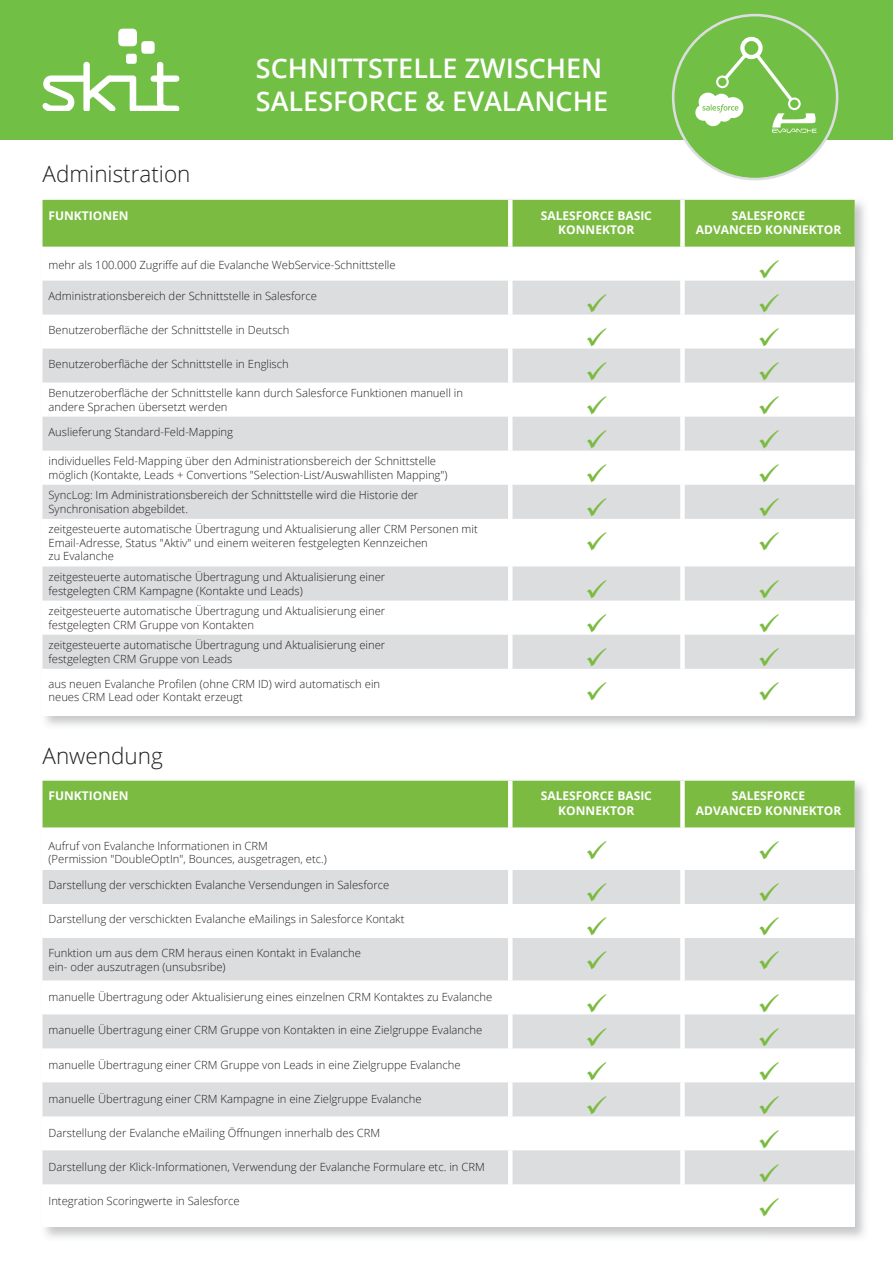
<style>
.page{position:relative;width:893px;height:1263px;background:#fff}
.page>*{position:absolute;margin:0;border:0;box-sizing:border-box;transform-origin:0 0}
.t1{font:600 27px/32.4px "Open Sans";color:#fff}
.t2{font:300 22.5px "Open Sans";color:#231f20}
.t3{font:700 12px/14.4px "Open Sans";color:#fff;text-align:center}
.t4{font:300 11.25px/13.5px "Open Sans";color:#231f20}
</style>
<div class="page">
<div style="left:0;top:0;width:893px;height:139px;background:#71bf44"></div>
<svg style="left:43px;top:29px;width:136px;height:82px"></svg>
<div style="left:673px;top:15px;width:164px;height:164px;background:#71bf44;border-radius:50%"></div>
<svg style="left:673px;top:15px;width:164px;height:138px"></svg>
<div style="left:672px;top:14px;width:166px;height:166px;border:3px solid #dcdddf;border-radius:50%"></div>
<div style="left:43px;top:200px;width:812px;height:47px;background:#7bbb41"></div>
<svg style="left:43px;top:349px;width:812px;height:320px;fill:#dcdddf"></svg>
<hr style="left:508px;top:200px;width:4px;height:47px;background:#fff">
<hr style="left:508px;top:349px;width:4px;height:34px;background:#fff">
<div style="left:680px;top:349px;width:5px;height:34px;background:#fff"></div>
<hr style="left:508px;top:383px;width:4px;height:34px;background:#fff">
<div style="left:680px;top:383px;width:5px;height:34px;background:#fff"></div>
<hr style="left:508px;top:417px;width:4px;height:34px;background:#fff">
<div style="left:680px;top:417px;width:5px;height:34px;background:#fff"></div>
<hr style="left:508px;top:451px;width:4px;height:34px;background:#fff">
<div style="left:680px;top:451px;width:5px;height:34px;background:#fff"></div>
<hr style="left:508px;top:485px;width:4px;height:34px;background:#fff">
<div style="left:680px;top:485px;width:5px;height:34px;background:#fff"></div>
<hr style="left:508px;top:519px;width:4px;height:47px;background:#fff">
<div style="left:680px;top:519px;width:5px;height:47px;background:#fff"></div>
<hr style="left:508px;top:566px;width:4px;height:35px;background:#fff">
<div style="left:680px;top:566px;width:5px;height:35px;background:#fff"></div>
<hr style="left:508px;top:601px;width:4px;height:34px;background:#fff">
<div style="left:680px;top:601px;width:5px;height:34px;background:#fff"></div>
<hr style="left:508px;top:635px;width:4px;height:34px;background:#fff">
<div style="left:680px;top:635px;width:5px;height:34px;background:#fff"></div>
<div style="left:680px;top:200px;width:5px;height:47px;background:#fff"></div>
<div style="left:43px;top:781px;width:812px;height:46px;background:#7bbb41"></div>
<svg style="left:43px;top:938px;width:812px;height:246px;fill:#dcdddf"></svg>
<hr style="left:508px;top:781px;width:4px;height:46px;background:#fff">
<hr style="left:508px;top:938px;width:4px;height:42px;background:#fff">
<div style="left:680px;top:938px;width:5px;height:42px;background:#fff"></div>
<hr style="left:508px;top:980px;width:4px;height:34px;background:#fff">
<div style="left:680px;top:980px;width:5px;height:34px;background:#fff"></div>
<hr style="left:508px;top:1014px;width:4px;height:34px;background:#fff">
<div style="left:680px;top:1014px;width:5px;height:34px;background:#fff"></div>
<hr style="left:508px;top:1048px;width:4px;height:34px;background:#fff">
<div style="left:680px;top:1048px;width:5px;height:34px;background:#fff"></div>
<hr style="left:508px;top:1082px;width:4px;height:34px;background:#fff">
<div style="left:680px;top:1082px;width:5px;height:34px;background:#fff"></div>
<hr style="left:508px;top:1116px;width:4px;height:34px;background:#fff">
<div style="left:680px;top:1116px;width:5px;height:34px;background:#fff"></div>
<hr style="left:508px;top:1150px;width:4px;height:34px;background:#fff">
<div style="left:680px;top:1150px;width:5px;height:34px;background:#fff"></div>
<div style="left:680px;top:781px;width:5px;height:46px;background:#fff"></div>
<svg style="left:43px;top:280px;width:812px;height:35px;background:#dddee0"></svg>
<svg style="left:587px;top:362px;width:20px;height:19px"></svg>
<svg style="left:759px;top:362px;width:20px;height:19px"></svg>
<svg style="left:587px;top:396px;width:20px;height:18px"></svg>
<svg style="left:759px;top:396px;width:20px;height:18px"></svg>
<svg style="left:587px;top:430px;width:20px;height:19px"></svg>
<svg style="left:759px;top:430px;width:20px;height:19px"></svg>
<svg style="left:587px;top:464px;width:20px;height:19px"></svg>
<svg style="left:759px;top:464px;width:20px;height:19px"></svg>
<svg style="left:587px;top:498px;width:20px;height:19px"></svg>
<svg style="left:759px;top:498px;width:20px;height:19px"></svg>
<svg style="left:587px;top:532px;width:20px;height:19px"></svg>
<svg style="left:759px;top:532px;width:20px;height:19px"></svg>
<svg style="left:587px;top:580px;width:20px;height:18px"></svg>
<svg style="left:759px;top:580px;width:20px;height:18px"></svg>
<svg style="left:587px;top:614px;width:20px;height:18px"></svg>
<svg style="left:759px;top:614px;width:20px;height:18px"></svg>
<svg style="left:587px;top:648px;width:20px;height:19px"></svg>
<svg style="left:759px;top:648px;width:20px;height:19px"></svg>
<div style="left:43px;top:870px;width:812px;height:34px;background:#dcdddf"></div>
<svg style="left:587px;top:951px;width:20px;height:19px"></svg>
<svg style="left:759px;top:951px;width:20px;height:19px"></svg>
<svg style="left:587px;top:994px;width:20px;height:18px"></svg>
<svg style="left:759px;top:994px;width:20px;height:18px"></svg>
<svg style="left:587px;top:1028px;width:20px;height:18px"></svg>
<svg style="left:759px;top:1028px;width:20px;height:18px"></svg>
<svg style="left:587px;top:1062px;width:20px;height:18px"></svg>
<svg style="left:759px;top:1062px;width:20px;height:18px"></svg>
<svg style="left:587px;top:1096px;width:20px;height:18px"></svg>
<svg style="left:759px;top:1096px;width:20px;height:18px"></svg>
<svg style="left:759px;top:1130px;width:20px;height:18px"></svg>
<svg style="left:759px;top:1164px;width:20px;height:18px"></svg>
<h2 class="t2" style="left:43px;top:158px;width:149px">Administration</h2>
<h1 class="t1" style="left:256px;top:52px;width:354px">SCHNITTSTELLE ZWISCHEN<br>SALESFORCE &amp; EVALANCHE</h1>
<p class="t3" style="left:49px;top:208px;width:82px">FUNKTIONEN</p>
<p class="t3" style="left:541px;top:208px;width:113px">SALESFORCE BASIC<br>KONNEKTOR</p>
<p class="t3" style="left:696px;top:208px;width:147px">SALESFORCE<br>ADVANCED KONNEKTOR</p>
<p class="t4" style="left:49px;top:258px;width:349px">mehr als 100.000 Zugriffe auf die Evalanche WebService-Schnittstelle</p>
<p class="t4" style="left:49px;top:289px;width:270px">Administrationsbereich der Schnittstelle in Salesforce</p>
<p class="t4" style="left:49px;top:323px;width:243px">Benutzeroberfläche der Schnittstelle in Deutsch</p>
<p class="t4" style="left:49px;top:357px;width:242px">Benutzeroberfläche der Schnittstelle in Englisch</p>
<p class="t4" style="left:49px;top:386px;width:416px">Benutzeroberfläche der Schnittstelle kann durch Salesforce Funktionen manuell in andere Sprachen übersetzt werden</p>
<p class="t4" style="left:49px;top:425px;width:186px">Auslieferung Standard-Feld-Mapping</p>
<p class="t4" style="left:49px;top:454px;width:401px">individuelles Feld-Mapping über den Administrationsbereich der Schnittstelle möglich (Kontakte, Leads + Convertions "Selection-List/Auswahllisten Mapping")</p>
<p class="t4" style="left:49px;top:488px;width:371px">SyncLog: Im Administrationsbereich der Schnittstelle wird die Historie der<br>Synchronisation abgebildet.</p>
<p class="t4" style="left:49px;top:522px;width:431px">zeitgesteuerte automatische Übertragung und Aktualisierung aller CRM Personen mit<br>Email-Adresse, Status "Aktiv" und einem weiteren festgelegten Kennzeichen<br>zu Evalanche</p>
<p class="t4" style="left:49px;top:570px;width:338px">zeitgesteuerte automatische Übertragung und Aktualisierung einer festgelegten CRM Kampagne (Kontakte und Leads)</p>
<p class="t4" style="left:49px;top:604px;width:338px">zeitgesteuerte automatische Übertragung und Aktualisierung einer festgelegten CRM Gruppe von Kontakten</p>
<p class="t4" style="left:49px;top:638px;width:338px">zeitgesteuerte automatische Übertragung und Aktualisierung einer festgelegten CRM Gruppe von Leads</p>
<p class="t4" style="left:49px;top:677px;width:333px">aus neuen Evalanche Profilen (ohne CRM ID) wird automatisch ein neues CRM Lead oder Kontakt erzeugt</p>
<h2 class="t2" style="left:43px;top:740px;width:122px">Anwendung</h2>
<p class="t3" style="left:49px;top:788px;width:82px">FUNKTIONEN</p>
<p class="t3" style="left:541px;top:788px;width:113px">SALESFORCE BASIC<br>KONNEKTOR</p>
<p class="t3" style="left:696px;top:788px;width:147px">SALESFORCE<br>ADVANCED KONNEKTOR</p>
<p class="t4" style="left:49px;top:838px;width:280px">Aufruf von Evalanche Informationen in CRM (Permission "DoubleOptIn", Bounces, ausgetragen, etc.)</p>
<p class="t4" style="left:49px;top:878px;width:342px">Darstellung der verschickten Evalanche Versendungen in Salesforce</p>
<p class="t4" style="left:49px;top:912px;width:357px">Darstellung der verschickten Evalanche eMailings in Salesforce Kontakt</p>
<p class="t4" style="left:49px;top:946px;width:314px">Funktion um aus dem CRM heraus einen Kontakt in Evalanche ein- oder auszutragen (unsubsribe)</p>
<p class="t4" style="left:49px;top:990px;width:445px">manuelle Übertragung oder Aktualisierung eines einzelnen CRM Kontaktes zu Evalanche</p>
<p class="t4" style="left:49px;top:1022px;width:435px">manuelle Übertragung einer CRM Gruppe von Kontakten in eine Zielgruppe Evalanche</p>
<p class="t4" style="left:49px;top:1058px;width:414px">manuelle Übertragung einer CRM Gruppe von Leads in eine Zielgruppe Evalanche</p>
<p class="t4" style="left:49px;top:1092px;width:375px">manuelle Übertragung einer CRM Kampagne in eine Zielgruppe Evalanche</p>
<p class="t4" style="left:49px;top:1126px;width:333px">Darstellung der Evalanche eMailing Öffnungen innerhalb des CRM</p>
<p class="t4" style="left:49px;top:1160px;width:438px">Darstellung der Klick-Informationen, Verwendung der Evalanche Formulare etc. in CRM</p>
<p class="t4" style="left:49px;top:1194px;width:193px">Integration Scoringwerte in Salesforce</p>
</div>
